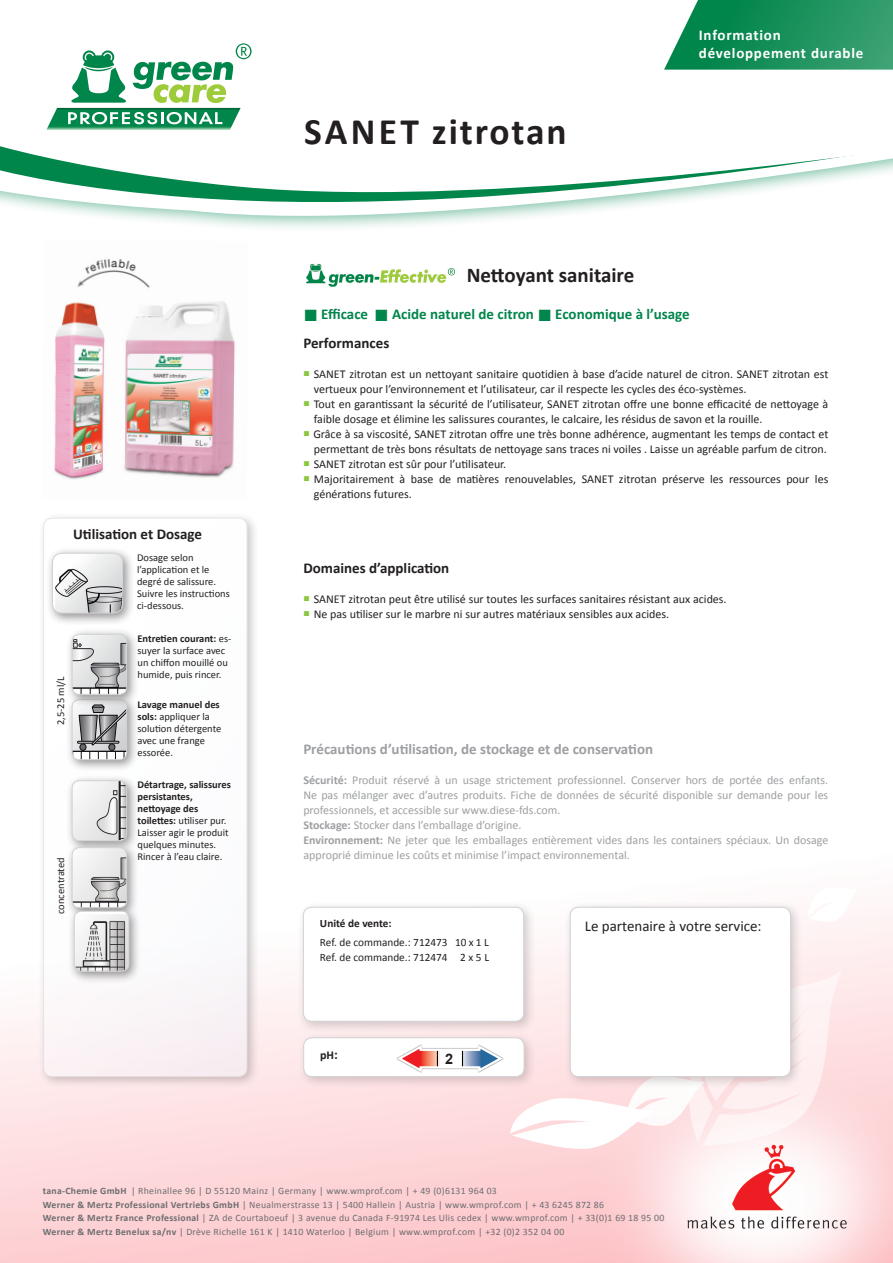
<style>
.page{position:relative;width:893px;height:1263px;background:#fff}
.page>*{position:absolute;margin:0;border:0;box-sizing:border-box;transform-origin:0 0}
.t1{font:700 37.5px "Calibri";letter-spacing:.05em;color:#231f20}
.t2{font:700 21px "Calibri";color:#231f20}
.t3{font:700 15px "Calibri";color:#231f20}
.t4{font:700 15px "Calibri";color:#9d9fa2}
.t5{font:700 15px "Calibri";color:#00854a}
.t6{font:700 15px "Calibri";letter-spacing:.05em;color:#fff}
.t7{font:15px "Calibri";color:#231f20}
.t8{font:700 14.4px "Arial";color:#231f20}
.t9{font:12px/15px "Calibri";color:#231f20}
.t10{font:12px/15px "Calibri";color:#9d9fa2;text-align:justify}
.t11{font:700 12px "Calibri";color:#231f20}
.t12{font:11.25px "Calibri";color:#231f20}
.t13{font:700 11.25px "Calibri";color:#231f20}
.t14{font:10.5px/12px "Calibri";color:#231f20}
.t15{font:700 10.5px/12px "Calibri";color:#231f20}
.t16{font:9.75px "Calibri";letter-spacing:.03em;color:#6c6d70}
.s1{font-weight:700}
.s2{font-weight:400}
.s3{font-family:"Arial";font-weight:400;font-size:24.3px}
.s4{font-family:"Arial";font-size:10.5px;color:#8bc63e}
.s5{font-size:13.5px}
</style>
<div class="page">
<div style="left:0;top:808px;width:893px;height:455px;background:linear-gradient(to bottom,#fff,#fdcccf)"></div>
<svg style="left:510px;top:968px;width:332px;height:181px"></svg>
<svg style="left:807px;top:888px;width:52px;height:34px"></svg>
<svg style="left:188px;top:222px;width:266px;height:6px;fill:#f0f7f4"></svg>
<svg style="left:71px;top:212px;width:502px;height:10px"></svg>
<svg style="left:0;top:146px;width:893px;height:66px"></svg>
<div style="left:564px;top:901px;width:239px;height:188px;background:#231f20;opacity:.2"></div>
<div style="left:570px;top:907px;width:220px;height:169px;background:#fff;border-radius:9px"></div>
<div style="left:570px;top:907px;width:221px;height:170px;border:1px solid #d1d2d4;border-radius:9px"></div>
<div style="left:297px;top:1031px;width:240px;height:58px;background:#231f20;opacity:.2"></div>
<div style="left:304px;top:1038px;width:220px;height:38px;background:#fff;border-radius:9px"></div>
<div style="left:303px;top:1037px;width:221px;height:40px;border:1px solid #d1d2d4;border-radius:9px"></div>
<svg style="left:396px;top:1044px;width:108px;height:29px"></svg>
<svg style="left:46px;top:43px;width:206px;height:87px"></svg>
<div style="left:37px;top:512px;width:223px;height:577px;background:#231f20;opacity:.49"></div>
<div style="left:44px;top:518px;width:203px;height:558px;background:#fdfdfe;border-radius:9px"></div>
<div style="left:43px;top:518px;width:204px;height:559px;border:1px solid #d1d2d4;border-radius:9px"></div>
<div style="left:46px;top:547px;width:89px;height:79px;background:#231f20;opacity:.49"></div>
<img style="left:55px;top:553px;width:68px;height:60px">
<div style="left:52px;top:553px;width:71px;height:60px;border:1px solid #d1d2d4;border-radius:9px"></div>
<div style="left:66px;top:693px;width:73px;height:79px;background:#231f20;opacity:.49"></div>
<svg style="left:72px;top:707px;width:55px;height:53px"></svg>
<div style="left:72px;top:699px;width:55px;height:61px;border:1px solid #d1d2d4;border-radius:7px"></div>
<div style="left:66px;top:628px;width:73px;height:79px;background:#231f20;opacity:.49"></div>
<img style="left:72px;top:634px;width:55px;height:60px">
<div style="left:72px;top:634px;width:55px;height:61px;border:1px solid #d1d2d4;border-radius:7px"></div>
<div style="left:66px;top:774px;width:73px;height:79px;background:#231f20;opacity:.49"></div>
<img style="left:72px;top:781px;width:55px;height:60px">
<div style="left:72px;top:780px;width:55px;height:61px;border:1px solid #d1d2d4;border-radius:7px"></div>
<div style="left:66px;top:841px;width:73px;height:79px;background:#231f20;opacity:.49"></div>
<img style="left:72px;top:848px;width:55px;height:57px">
<div style="left:72px;top:847px;width:55px;height:61px;border:1px solid #d1d2d4;border-radius:7px"></div>
<div style="left:68px;top:905px;width:73px;height:79px;background:#231f20;opacity:.49"></div>
<img style="left:74px;top:914px;width:55px;height:57px">
<div style="left:74px;top:911px;width:55px;height:60px;border:1px solid #d1d2d4;border-radius:7px"></div>
<svg style="left:664px;top:0;width:229px;height:70px;background:#2b9968"></svg>
<img style="left:54px;top:259px;width:181px;height:221px">
<img style="left:603px;top:1048px;width:290px;height:215px">
<img style="left:306px;top:264px;width:149px;height:23px">
<div style="left:297px;top:901px;width:239px;height:133px;background:#231f20;opacity:.2"></div>
<div style="left:303px;top:907px;width:221px;height:114px;background:#fff;border-radius:9px"></div>
<div style="left:303px;top:907px;width:221px;height:115px;border:1px solid #d1d2d4;border-radius:9px"></div>
<p class="t1" style="left:304px;top:108px;width:264px">SANET zitrotan</p>
<p class="t2" style="left:467px;top:262px;width:169px">Nettoyant sanitaire</p>
<p class="t6" style="left:699px;top:25px;width:83px">Information</p>
<p class="t6" style="left:699px;top:43px;width:166px">développement durable</p>
<p class="t3" style="left:73px;top:524px;width:130px">Utilisation et Dosage</p>
<p class="t14" style="left:137px;top:551px;width:94px">Dosage selon l’application et le degré de salissure.<br>Suivre les instructions ci-dessous.</p>
<p class="t14" style="left:55px;top:725px;width:50px;rotate:-90deg">2,5-25 ml/L</p>
<p class="t14" style="left:55px;top:914px;width:58px;rotate:-90deg">concentrated</p>
<p class="t14" style="left:137px;top:633px;width:95px"><span class="s1">Entretien courant:</span> es&shy;suyer la surface avec un chiffon mouillé ou humide, puis rincer.</p>
<p class="t15" style="left:137px;top:698px;width:84px">Lavage manuel des sols: <span class="s2">appliquer la</span></p>
<p class="t14" style="left:137px;top:722px;width:85px">solution détergente avec une frange essorée.</p>
<p class="t15" style="left:137px;top:778px;width:95px">Détartrage, salissures persistantes,</p>
<p class="t15" style="left:137px;top:802px;width:62px">nettoyage des</p>
<p class="t14" style="left:137px;top:814px;width:93px"><span class="s1">toilettes:</span> utiliser pur.<br>Laisser agir le produit quelques minutes.<br>Rincer à l’eau claire.</p>
<p class="t5" style="left:303px;top:305px;width:388px"><span class="s3">■</span> Efficace <span class="s3">■</span> Acide naturel de citron <span class="s3">■</span> Economique à l’usage</p>
<p class="t3" style="left:303px;top:333px;width:87px">Performances</p>
<p class="t9" style="left:314px;top:366px;width:516px;text-indent:-10px"><span class="s4">■</span> SANET zitrotan est un nettoyant sanitaire quotidien à base d’acide naturel de citron. SANET zitrotan est vertueux pour l’environnement et l’utilisateur, car il respecte les cycles des éco-systèmes.</p>
<p class="t9" style="left:314px;top:396px;width:516px;text-indent:-10px"><span class="s4">■</span> Tout en garantissant la sécurité de l’utilisateur, SANET zitrotan offre une bonne efficacité de nettoyage à faible dosage et élimine les salissures courantes, le calcaire, les résidus de savon et la rouille.</p>
<p class="t9" style="left:303px;top:426px;width:526px;text-align:right"><span class="s4">■</span> Grâce à sa viscosité, SANET zitrotan offre une très bonne adhérence, augmentant les temps de contact et permettant de très bons résultats de nettoyage sans traces ni voiles . Laisse un agréable parfum de citron.</p>
<p class="t9" style="left:303px;top:456px;width:204px"><span class="s4">■</span> SANET zitrotan est sûr pour l’utilisateur.</p>
<p class="t9" style="left:314px;top:471px;width:516px;text-indent:-10px"><span class="s4">■</span> Majoritairement à base de matières renouvelables, SANET zitrotan préserve les ressources pour les générations futures.</p>
<p class="t3" style="left:303px;top:558px;width:148px">Domaines d’application</p>
<p class="t9" style="left:303px;top:591px;width:425px"><span class="s4">■</span> SANET zitrotan peut être utilisé sur toutes les surfaces sanitaires résistant aux acides.</p>
<p class="t9" style="left:303px;top:606px;width:367px"><span class="s4">■</span> Ne pas utiliser sur le marbre ni sur autres matériaux sensibles aux acides.</p>
<p class="t4" style="left:303px;top:740px;width:351px">Précautions d’utilisation, de stockage et de conservation</p>
<p class="t10" style="left:303px;top:773px;width:526px"><span class="s1">Sécurité:</span> Produit réservé à un usage strictement professionnel. Conserver hors de portée des enfants.<br>Ne pas mélanger avec d’autres produits. Fiche de données de sécurité disponible sur demande pour les professionnels, et accessible sur www.diese-fds.com.</p>
<p class="t10" style="left:303px;top:818px;width:220px"><span class="s1">Stockage:</span> Stocker dans l’emballage d’origine.</p>
<p class="t10" style="left:303px;top:833px;width:526px"><span class="s1">Environnement:</span> Ne jeter que les emballages entièrement vides dans les containers spéciaux. Un dosage approprié diminue les coûts et minimise l’impact environnemental.</p>
<p class="t13" style="left:320px;top:916px;width:73px">Unité de vente:</p>
<p class="t12" style="left:320px;top:936px;width:170px">Ref. de commande.: 712473 10 x 1 L</p>
<p class="t12" style="left:320px;top:951px;width:171px">Ref. de commande.: 712474 2 x 5 L</p>
<p class="t11" style="left:320px;top:1048px;width:19px">pH<span class="s5">:</span></p>
<p class="t8" style="left:445px;top:1048px;width:10px">2</p>
<p class="t7" style="left:585px;top:916px;width:178px">Le partenaire à votre service:</p>
<p class="t16" style="left:43px;top:1184px;width:456px"><span class="s1">tana-Chemie GmbH</span> | Rheinallee 96 | D 55120 Mainz | Germany | www.wmprof.com | + 49 (0)6131 964 03</p>
<p class="t16" style="left:43px;top:1198px;width:563px"><span class="s1">Werner &amp; Mertz Professional Vertriebs GmbH</span> | Neualmerstrasse 13 | 5400 Hallein | Austria | www.wmprof.com | + 43 6245 872 86</p>
<p class="t16" style="left:43px;top:1211px;width:623px"><span class="s1">Werner &amp; Mertz France Professional</span> | ZA de Courtaboeuf | 3 avenue du Canada F-91974 Les Ulis cedex | www.wmprof.com | + 33(0)1 69 18 95 00</p>
<p class="t16" style="left:43px;top:1225px;width:523px"><span class="s1">Werner &amp; Mertz Benelux sa/nv</span> | Drève Richelle 161 K | 1410 Waterloo | Belgium | www.wmprof.com | +32 (0)2 352 04 00</p>
</div>
